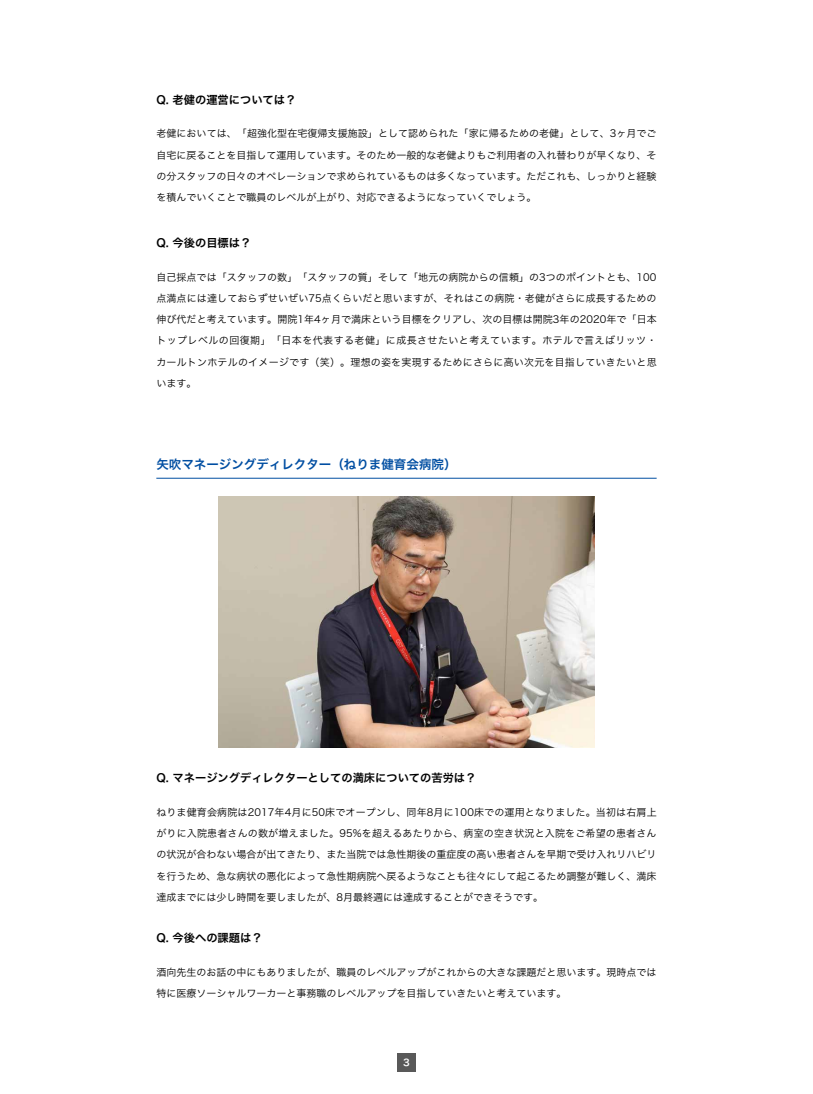
<style>
.page{position:relative;width:813px;height:1094px;background:#fff}
.page>*{position:absolute;margin:0;border:0;box-sizing:border-box;transform-origin:0 0}
.t1{font:12.5px "Hira Kaku Pro W6";color:#004ea2}
.t2{font:11.25px "Hira Kaku Pro W6";color:#000}
.t3{font:10px/21.2px "Hira Kaku Pro W3";color:#000;text-align:justify}
.t4{font:9.38px "Hira Kaku Pro W6";color:#fff}
</style>
<div class="page">
<hr style="left:156px;top:478px;width:500px;height:1px;background:#004ea2">
<img style="left:219px;top:497px;width:375px;height:250px">
<div style="left:397px;top:1053px;width:19px;height:19px;background:#595959"></div>
<p class="t2" style="left:156px;top:89px;width:141px">Q. 老健の運営については？</p>
<p class="t3" style="left:156px;top:122px;width:501px">老健においては、「超強化型在宅復帰支援施設」として認められた「家に帰るための老健」として、3ヶ月でご自宅に戻ることを目指して運用しています。そのため一般的な老健よりもご利用者の入れ替わりが早くなり、その分スタッフの日々のオペレーションで求められているものは多くなっています。ただこれも、しっかりと経験を積んでいくことで職員のレベルが上がり、対応できるようになっていくでしょう。</p>
<p class="t2" style="left:156px;top:232px;width:96px">Q. 今後の目標は？</p>
<p class="t3" style="left:156px;top:265px;width:502px">自己採点では「スタッフの数」「スタッフの質」そして「地元の病院からの信頼」の3つのポイントとも、100点満点には達しておらずせいぜい75点くらいだと思いますが、それはこの病院・老健がさらに成長するための伸び代だと考えています。開院1年4ヶ月で満床という目標をクリアし、次の目標は開院3年の2020年で「日本トップレベルの回復期」「日本を代表する老健」に成長させたいと考えています。ホテルで言えばリッツ・カールトンホテルのイメージです（笑）。理想の姿を実現するためにさらに高い次元を目指していきたいと思います。</p>
<p class="t1" style="left:156px;top:453px;width:301px">矢吹マネージングディレクター（ねりま健育会病院）</p>
<p class="t2" style="left:156px;top:767px;width:321px">Q. マネージングディレクターとしての満床についての苦労は？</p>
<p class="t3" style="left:156px;top:800px;width:502px">ねりま健育会病院は2017年4月に50床でオープンし、同年8月に100床での運用となりました。当初は右肩上がりに入院患者さんの数が増えました。95%を超えるあたりから、病室の空き状況と入院をご希望の患者さんの状況が合わない場合が出てきたり、また当院では急性期後の重症度の高い患者さんを早期で受け入れリハビリを行うため、急な病状の悪化によって急性期病院へ戻るようなことも往々にして起こるため調整が難しく、満床達成までには少し時間を要しましたが、8月最終週には達成することができそうです。</p>
<p class="t2" style="left:156px;top:927px;width:108px">Q. 今後への課題は？</p>
<p class="t3" style="left:156px;top:960px;width:501px">酒向先生のお話の中にもありましたが、職員のレベルアップがこれからの大きな課題だと思います。現時点では特に医療ソーシャルワーカーと事務職のレベルアップを目指していきたいと考えています。</p>
<p class="t4" style="left:403px;top:1054px;width:8px">3</p>
</div>
